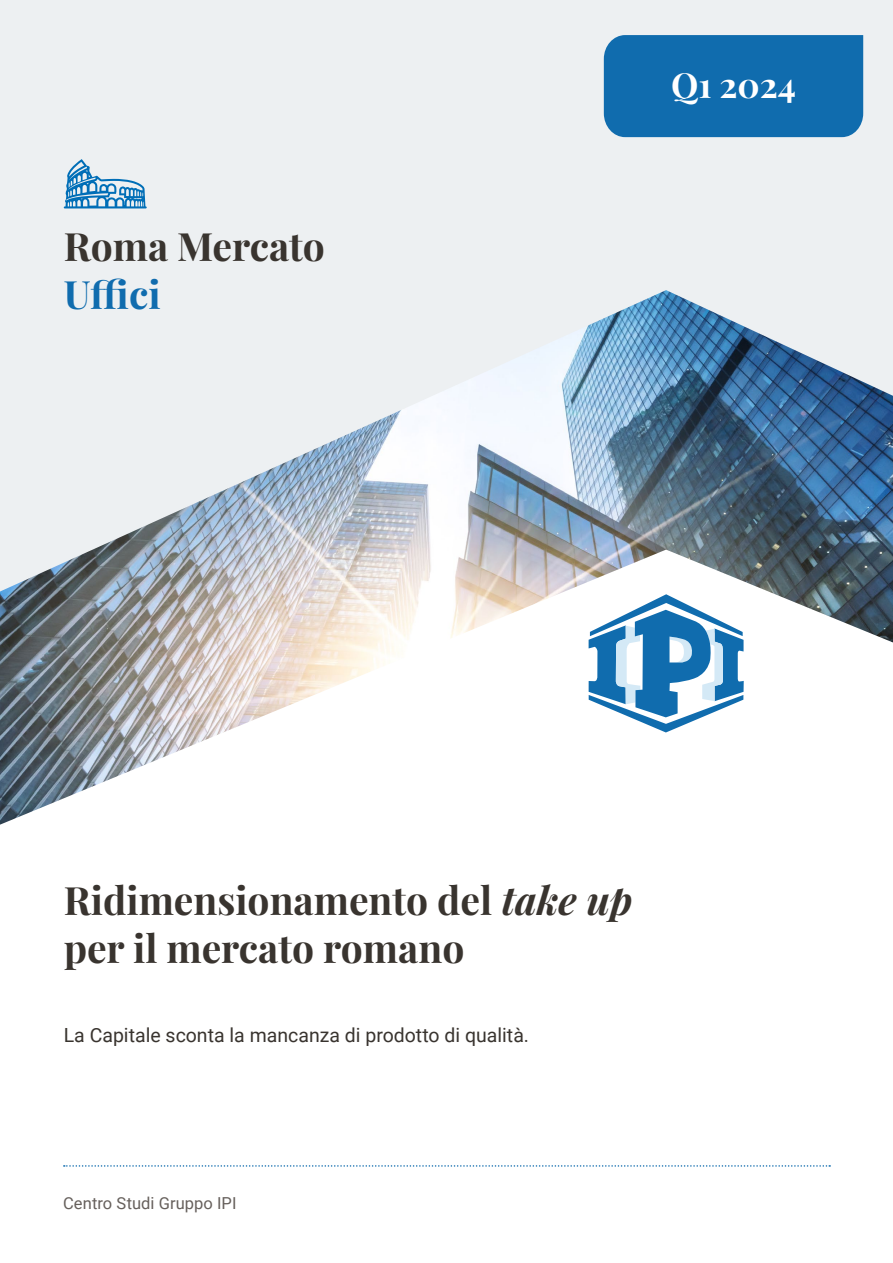
<style>
.page{position:relative;width:893px;height:1263px;background:#fff}
.page>*{position:absolute;margin:0;border:0;box-sizing:border-box;transform-origin:0 0}
.t1{font:700 39px/48px "Playfair Display";color:#39342f}
.t2{font:700 39px "Playfair Display";color:#106cae}
.t3{font:700 34.5px "Playfair Display";color:#fff}
.t4{font:19.5px "Roboto";color:#39342f}
.t5{font:16.5px "Roboto";letter-spacing:.005em;color:#66605c}
.s1{font-style:italic}
</style>
<div class="page">
<div style="left:0;top:0;width:893px;height:290px;background:#edf0f2"></div>
<img style="left:0;top:290px;width:893px;height:535px">
<div style="left:604px;top:35px;width:259px;height:102px;background:#106cae"></div>
<svg style="left:589px;top:594px;width:155px;height:138px"></svg>
<svg style="left:64px;top:1165px;width:766px;height:2px"></svg>
<svg style="left:64px;top:159px;width:83px;height:49px;background:#97c0dc"></svg>
<p class="t1" style="left:64px;top:219px;width:263px">Roma Mercato</p>
<p class="t2" style="left:64px;top:264px;width:99px">Uffici</p>
<p class="t3" style="left:671px;top:58px;width:126px">Q1 2024</p>
<p class="t1" style="left:64px;top:873px;width:570px">Ridimensionamento del <span class="s1">take up </span>per il mercato romano</p>
<p class="t4" style="left:64px;top:1021px;width:467px">La Capitale sconta la mancanza di prodotto di qualità.</p>
<p class="t5" style="left:63px;top:1191px;width:175px">Centro Studi Gruppo IPI</p>
</div>
